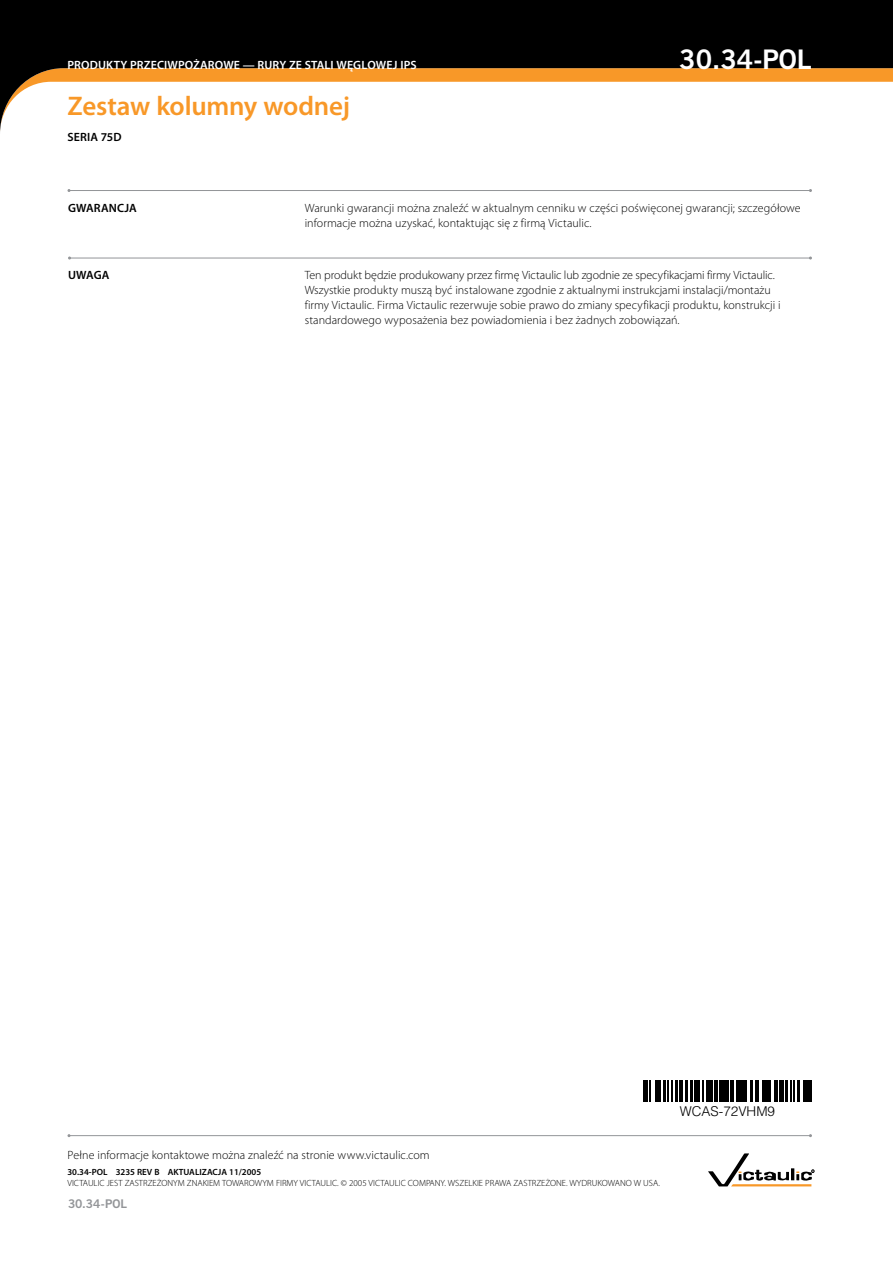
<style>
.page{position:relative;width:893px;height:1263px;background:#fff}
.page>*{position:absolute;margin:0;border:0;box-sizing:border-box;transform-origin:0 0}
.Head_1{font:600 27px "Myriad Pro";letter-spacing:-.01em;color:#f89828}
.Header_R{font:27px "Trade Gothic LT Std Bd 2";color:#fff}
.t1{font:300 13.5px "Helvetica";color:#000}
.Body{font:300 12px/15px "Myriad Pro";color:#000}
.t2{font:600 12px "Myriad Pro";letter-spacing:.01em;color:#fff}
.Head_2{font:600 12px "Myriad Pro";letter-spacing:.005em;color:#000}
.Page_Number_L{font:12px "Trade Gothic LT Std Bd 2";letter-spacing:.005em;color:#939598}
.Trademark{font:300 9px "Myriad Pro";color:#000}
.Trademark-2{font:600 9px "Myriad Pro";color:#000}
</style>
<div class="page">
<hr style="left:70px;top:258px;width:740px;height:1px;background:#939598">
<svg style="left:0;top:0;width:893px;height:131px;fill:#000"></svg>
<hr style="left:69px;top:190px;width:741px;height:1px;background:#939598">
<hr style="left:69px;top:1135px;width:741px;height:1px;background:#939598">
<svg style="left:708px;top:1153px;width:106px;height:33px"></svg>
<svg style="left:643px;top:1080px;width:169px;height:22px"></svg>
<hr style="left:643px;top:1080px;width:2px;height:21px;background:#000">
<svg style="left:647px;top:1080px;width:4px;height:21px"></svg>
<hr style="left:655px;top:1080px;width:3px;height:21px;background:#000">
<hr style="left:659px;top:1080px;width:2px;height:21px;background:#000">
<hr style="left:664px;top:1080px;width:2px;height:21px;background:#000">
<svg style="left:667px;top:1080px;width:5px;height:21px"></svg>
<hr style="left:676px;top:1080px;width:2px;height:21px;background:#000">
<svg style="left:679px;top:1080px;width:3px;height:21px"></svg>
<hr style="left:685px;top:1080px;width:3px;height:21px;background:#000">
<hr style="left:691px;top:1080px;width:2px;height:21px;background:#000">
<hr style="left:694px;top:1080px;width:3px;height:21px;background:#000">
<svg style="left:698px;top:1080px;width:6px;height:21px"></svg>
<hr style="left:706px;top:1080px;width:2px;height:21px;background:#000">
<hr style="left:709px;top:1080px;width:3px;height:21px;background:#000">
<hr style="left:715px;top:1080px;width:3px;height:21px;background:#000">
<hr style="left:719px;top:1080px;width:2px;height:21px;background:#000">
<hr style="left:722px;top:1080px;width:3px;height:21px;background:#000">
<hr style="left:726px;top:1080px;width:3px;height:21px;background:#000">
<hr style="left:731px;top:1080px;width:3px;height:21px;background:#000">
<svg style="left:736px;top:1080px;width:1px;height:21px"></svg>
<hr style="left:738px;top:1080px;width:4px;height:21px;background:#000">
<svg style="left:743px;top:1080px;width:1px;height:21px"></svg>
<hr style="left:745px;top:1080px;width:2px;height:21px;background:#000">
<hr style="left:750px;top:1080px;width:2px;height:21px;background:#000">
<svg style="left:756px;top:1080px;width:7px;height:21px"></svg>
<hr style="left:764px;top:1080px;width:3px;height:21px;background:#000">
<hr style="left:769px;top:1080px;width:2px;height:21px;background:#000">
<hr style="left:774px;top:1080px;width:3px;height:21px;background:#000">
<svg style="left:779px;top:1080px;width:1px;height:21px"></svg>
<hr style="left:782px;top:1080px;width:2px;height:21px;background:#000">
<hr style="left:786px;top:1080px;width:2px;height:21px;background:#000">
<svg style="left:790px;top:1080px;width:4px;height:21px"></svg>
<hr style="left:798px;top:1080px;width:2px;height:21px;background:#000">
<hr style="left:803px;top:1080px;width:3px;height:21px;background:#000">
<hr style="left:807px;top:1080px;width:2px;height:21px;background:#000">
<hr style="left:810px;top:1080px;width:2px;height:21px;background:#000">
<p class="t2" style="left:68px;top:57px;width:351px">PRODUKTY PRZECIWPOŻAROWE — RURY ZE STALI WĘGLOWEJ IPS</p>
<p class="Header_R" style="left:679px;top:43px;width:134px">30.34-POL</p>
<p class="Head_1" style="left:68px;top:89px;width:284px">Zestaw kolumny wodnej</p>
<p class="Head_2" style="left:68px;top:129px;width:56px">SERIA 75D</p>
<p class="Head_2" style="left:68px;top:200px;width:70px">GWARANCJA</p>
<p class="Body" style="left:305px;top:200px;width:497px">Warunki gwarancji można znaleźć w aktualnym cenniku w części poświęconej gwarancji; szczegółowe informacje można uzyskać, kontaktując się z firmą Victaulic.</p>
<p class="Head_2" style="left:68px;top:267px;width:43px">UWAGA</p>
<p class="Body" style="left:305px;top:267px;width:478px">Ten produkt będzie produkowany przez firmę Victaulic lub zgodnie ze specyfikacjami firmy Victaulic.<br>Wszystkie produkty muszą być instalowane zgodnie z aktualnymi instrukcjami instalacji/montażu firmy Victaulic. Firma Victaulic rezerwuje sobie prawo do zmiany specyfikacji produktu, konstrukcji i standardowego wyposażenia bez powiadomienia i bez żadnych zobowiązań.</p>
<p class="t1" style="left:680px;top:1102px;width:97px">WCAS-72VHM9</p>
<p class="Body" style="left:68px;top:1147px;width:364px">Pełne informacje kontaktowe można znaleźć na stronie www.victaulic.com</p>
<p class="Trademark-2" style="left:68px;top:1166px;width:195px">30.34-POL 3235 REV B AKTUALIZACJA 11/2005</p>
<p class="Trademark" style="left:68px;top:1178px;width:594px">VICTAULIC JEST ZASTRZEŻONYM ZNAKIEM TOWAROWYM FIRMY VICTAULIC. © 2005 VICTAULIC COMPANY. WSZELKIE PRAWA ZASTRZEŻONE. WYDRUKOWANO W USA.</p>
<p class="Page_Number_L" style="left:68px;top:1197px;width:61px">30.34-POL</p>
</div>
